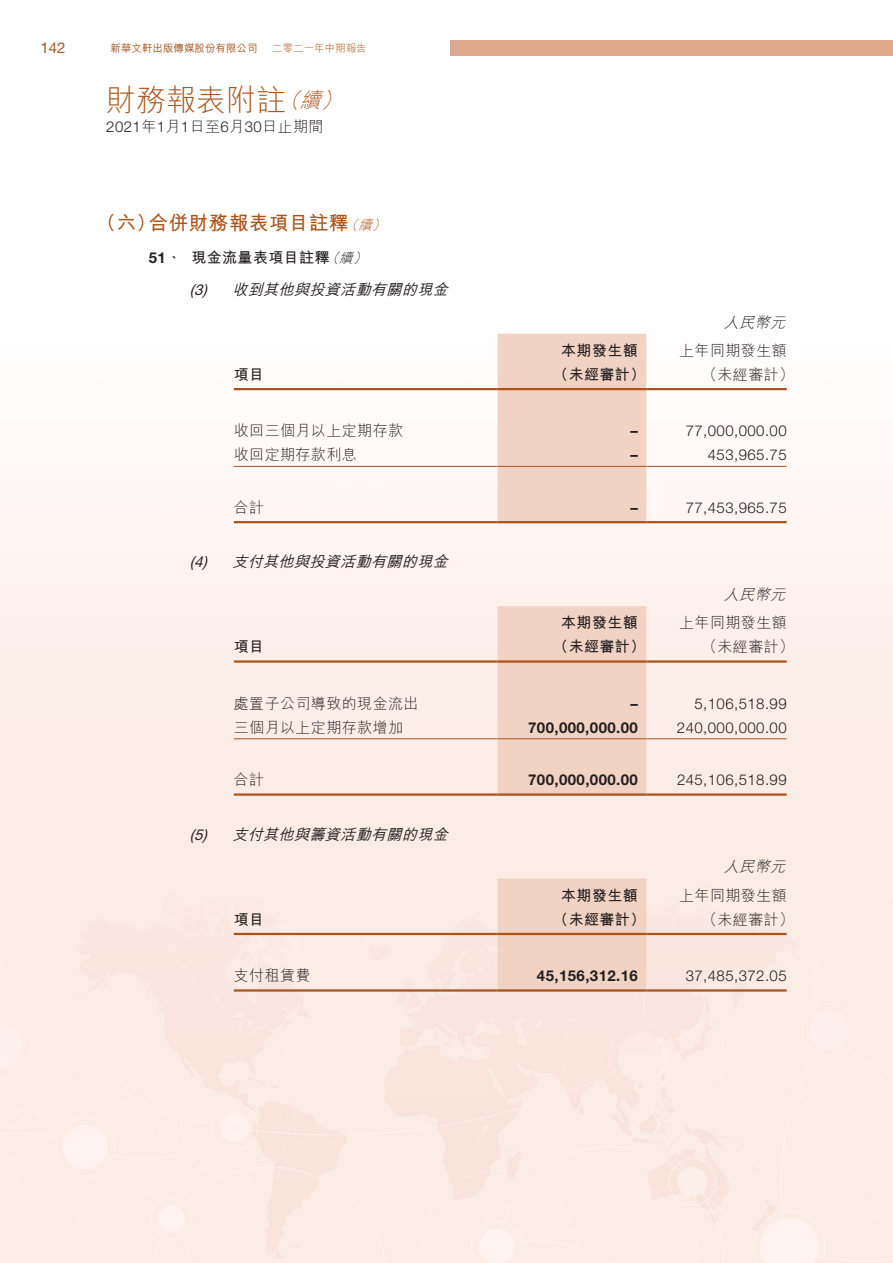
<style>
.page{position:relative;width:893px;height:1263px;background:#fff}
.page>*{position:absolute;margin:0;border:0;box-sizing:border-box;transform-origin:0 0}
.t1{font:300 30px "M Hei HK";color:#aa541c}
.t2{font:700 19.5px "M Hei HK";letter-spacing:.03em;color:#aa541c}
.t3{font:300 15px "Helvetica Neue LT Std";letter-spacing:.03em;color:#231f20}
.t4{font:300 15px/24px "M Hei HK";letter-spacing:.03em;color:#231f20}
.t5{font:italic 500 15px/32.5px "M Hei HK";color:#231f20}
.t6{font:700 15px "Helvetica Neue LT Std";letter-spacing:.03em;color:#231f20}
.t7{font:700 15px/24px "M Hei HK";letter-spacing:.03em;color:#231f20;text-align:center}
.t8{font:italic 300 15px "M Hei HK";color:#231f20}
.t9{font:15px "Helvetica Neue LT Std";color:#aa541c}
.t10{font:500 10.5px "M Hei HK";color:#aa541c}
.t11{font:300 10.5px "M Hei HK";color:#aa541c}
.s1{font-style:italic;font-size:21px}
.s2{font-family:"M Hei HK"}
.s3{font-weight:300;font-style:italic;font-size:13.5px}
.s4{font-family:"Helvetica Neue LT Std";font-weight:700;font-style:normal}
.s5{font-weight:700;font-style:normal}
.s6{font-weight:300;font-size:13.5px}
.s7{font-family:"Helvetica Neue LT Std";font-weight:400}
</style>
<div class="page">
<img style="left:0;top:40px;width:893px;height:1223px">
<div style="left:451px;top:40px;width:442px;height:16px;background:#dda789"></div>
<div style="left:497px;top:334px;width:149px;height:187px;background:#f2d2c3"></div>
<hr style="left:234px;top:388px;width:263px;height:2px;background:#aa541c">
<hr style="left:497px;top:388px;width:149px;height:2px;background:#aa541c">
<hr style="left:646px;top:388px;width:141px;height:2px;background:#aa541c">
<hr style="left:234px;top:466px;width:263px;height:1px;background:#aa541c">
<hr style="left:497px;top:466px;width:149px;height:1px;background:#aa541c">
<hr style="left:646px;top:466px;width:141px;height:1px;background:#aa541c">
<hr style="left:234px;top:521px;width:263px;height:2px;background:#aa541c">
<hr style="left:497px;top:521px;width:149px;height:2px;background:#aa541c">
<hr style="left:646px;top:521px;width:141px;height:2px;background:#aa541c">
<div style="left:497px;top:606px;width:149px;height:187px;background:#f2d2c3"></div>
<hr style="left:234px;top:660px;width:263px;height:3px;background:#aa541c">
<hr style="left:497px;top:660px;width:149px;height:3px;background:#aa541c">
<hr style="left:646px;top:660px;width:141px;height:3px;background:#aa541c">
<hr style="left:234px;top:738px;width:263px;height:1px;background:#aa541c">
<hr style="left:497px;top:738px;width:149px;height:1px;background:#aa541c">
<hr style="left:646px;top:738px;width:141px;height:1px;background:#aa541c">
<hr style="left:234px;top:793px;width:263px;height:3px;background:#aa541c">
<hr style="left:497px;top:793px;width:149px;height:3px;background:#aa541c">
<hr style="left:646px;top:793px;width:141px;height:3px;background:#aa541c">
<div style="left:497px;top:878px;width:149px;height:111px;background:#f2d2c3"></div>
<hr style="left:234px;top:933px;width:263px;height:2px;background:#aa541c">
<hr style="left:497px;top:933px;width:149px;height:2px;background:#aa541c">
<hr style="left:646px;top:933px;width:141px;height:2px;background:#aa541c">
<hr style="left:234px;top:989px;width:263px;height:2px;background:#aa541c">
<hr style="left:497px;top:989px;width:149px;height:2px;background:#aa541c">
<hr style="left:646px;top:989px;width:141px;height:2px;background:#aa541c">
<p class="t9" style="left:41px;top:39px;width:27px">142</p>
<p class="t10" style="left:111px;top:40px;width:149px">新華文軒出版傳媒股份有限公司</p>
<p class="t11" style="left:272px;top:43px;width:96px">二零二一年中期報告</p>
<h1 class="t1" style="left:106px;top:85px;width:243px">財務報表附註<span class="s1">（續）</span></h1>
<p class="t3" style="left:106px;top:117px;width:219px">2021<span class="s2">年</span>1<span class="s2">月</span>1<span class="s2">日至</span>6<span class="s2">月</span>30<span class="s2">日止期間</span></p>
<h2 class="t2" style="left:97px;top:209px;width:294px">（六）合併財務報表項目註釋<span class="s3">（續）</span></h2>
<p class="t5" style="left:190px;top:239px;width:265px;text-indent:-41px"><span class="s4">51</span><span class="s5">、 現金流量表項目註釋</span><span class="s6">（續）<br></span><span class="s7">(3)</span> 收到其他與投資活動有關的現金</p>
<p class="t7" style="left:234px;top:361px;width:32px">項目</p>
<p class="t8" style="left:724px;top:314px;width:67px">人民幣元</p>
<p class="t7" style="left:553px;top:337px;width:94px">本期發生額（未經審計）</p>
<p class="t4" style="left:702px;top:338px;width:94px;text-indent:-23px">上年同期發生額（未經審計）</p>
<p class="t4" style="left:234px;top:419px;width:171px">收回三個月以上定期存款</p>
<p class="t6" style="left:630px;top:422px;width:9px">–</p>
<p class="t3" style="left:686px;top:422px;width:102px">77,000,000.00</p>
<p class="t4" style="left:234px;top:443px;width:124px">收回定期存款利息</p>
<p class="t6" style="left:630px;top:446px;width:9px">–</p>
<p class="t3" style="left:708px;top:446px;width:80px">453,965.75</p>
<p class="t4" style="left:234px;top:495px;width:32px">合計</p>
<p class="t6" style="left:630px;top:498px;width:9px">–</p>
<p class="t3" style="left:686px;top:498px;width:102px">77,453,965.75</p>
<p class="t5" style="left:190px;top:544px;width:265px"><span class="s7">(4)</span> 支付其他與投資活動有關的現金</p>
<p class="t8" style="left:724px;top:587px;width:67px">人民幣元</p>
<p class="t7" style="left:234px;top:633px;width:32px">項目</p>
<p class="t7" style="left:553px;top:609px;width:94px">本期發生額（未經審計）</p>
<p class="t4" style="left:702px;top:610px;width:94px;text-indent:-23px">上年同期發生額（未經審計）</p>
<p class="t4" style="left:234px;top:691px;width:186px">處置子公司導致的現金流出</p>
<p class="t6" style="left:630px;top:694px;width:9px">–</p>
<p class="t3" style="left:694px;top:694px;width:94px">5,106,518.99</p>
<p class="t4" style="left:234px;top:715px;width:171px">三個月以上定期存款增加</p>
<p class="t6" style="left:528px;top:718px;width:111px">700,000,000.00</p>
<p class="t3" style="left:677px;top:718px;width:111px">240,000,000.00</p>
<p class="t4" style="left:234px;top:767px;width:32px">合計</p>
<p class="t6" style="left:528px;top:771px;width:111px">700,000,000.00</p>
<p class="t3" style="left:677px;top:771px;width:111px">245,106,518.99</p>
<p class="t5" style="left:190px;top:817px;width:265px"><span class="s7">(5)</span> 支付其他與籌資活動有關的現金</p>
<p class="t8" style="left:724px;top:859px;width:67px">人民幣元</p>
<p class="t7" style="left:234px;top:906px;width:32px">項目</p>
<p class="t7" style="left:553px;top:882px;width:94px">本期發生額（未經審計）</p>
<p class="t4" style="left:702px;top:883px;width:94px;text-indent:-23px">上年同期發生額（未經審計）</p>
<p class="t4" style="left:234px;top:963px;width:78px">支付租賃費</p>
<p class="t6" style="left:537px;top:966px;width:102px">45,156,312.16</p>
<p class="t3" style="left:686px;top:967px;width:102px">37,485,372.05</p>
</div>
